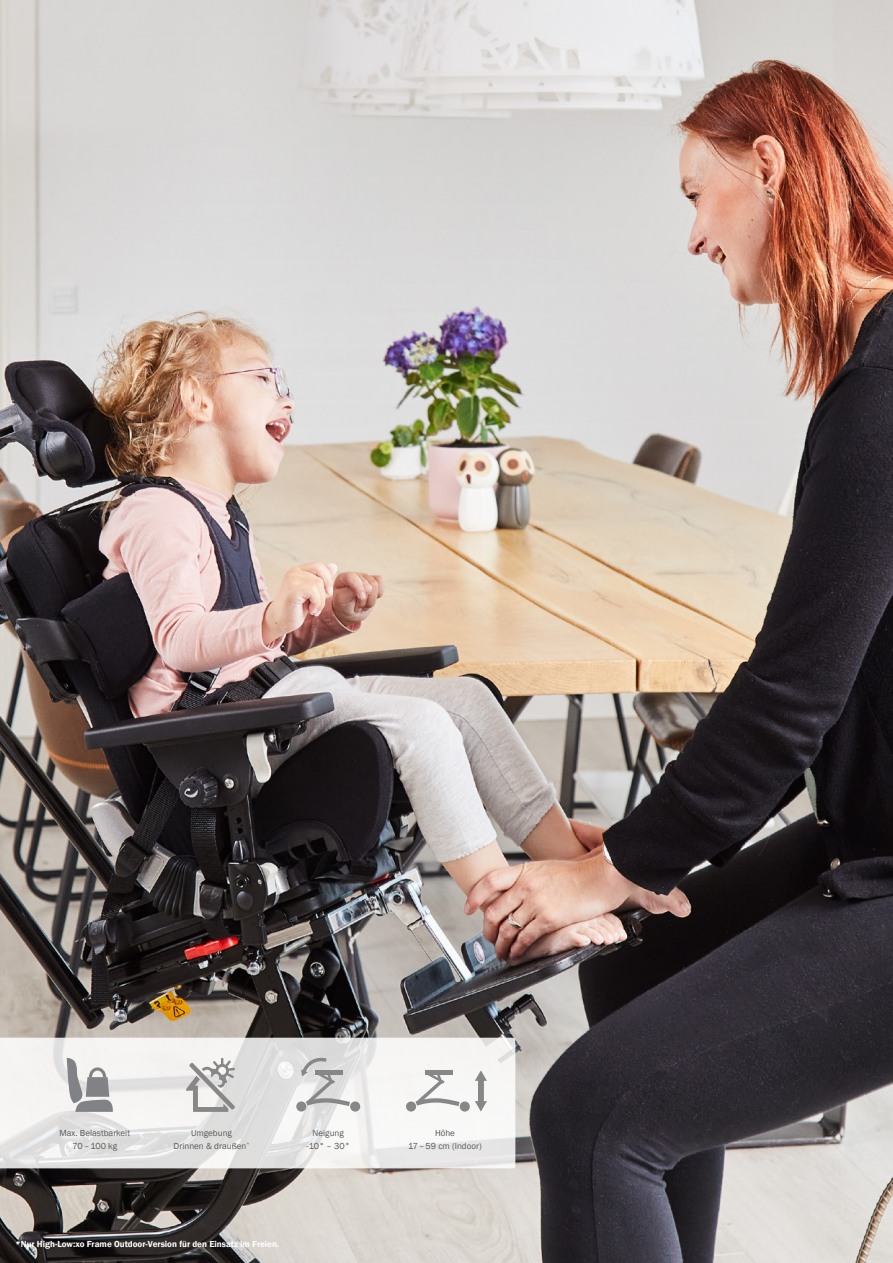
<style>
.page{position:relative;width:893px;height:1263px;background:#fff}
.page>*{position:absolute;margin:0;border:0;box-sizing:border-box;transform-origin:0 0}
.t1{font:9px/12.6px "Franklin Gothic";color:#575756;text-align:center}
.t2{font:600 9px "Franklin Gothic";color:#fff}
.t3{font:5.25px "Franklin Gothic";color:#575756}
</style>
<div class="page">
<img style="left:0;top:0;width:893px;height:1263px">
<svg style="left:0;top:1038px;width:515px;height:130px;fill:#f4f3f1"></svg>
<svg style="left:186px;top:1058px;width:49px;height:54px"></svg>
<svg style="left:67px;top:1058px;width:46px;height:54px"></svg>
<div style="left:406px;top:1101px;width:10px;height:10px;background:#878787;border-radius:50%"></div>
<div style="left:460px;top:1101px;width:10px;height:10px;background:#878787;border-radius:50%"></div>
<div style="left:425px;top:1070px;width:27px;height:5px;background:#878787"></div>
<svg style="left:416px;top:1072px;width:44px;height:34px"></svg>
<svg style="left:475px;top:1070px;width:12px;height:41px"></svg>
<div style="left:296px;top:1101px;width:10px;height:10px;background:#878787;border-radius:50%"></div>
<div style="left:350px;top:1101px;width:10px;height:10px;background:#878787;border-radius:50%"></div>
<svg style="left:301px;top:1057px;width:49px;height:49px;background:#cbcbcb"></svg>
<p class="t1" style="left:174px;top:1127px;width:74px">Umgebung<br>Drinnen &amp; draußen</p>
<p class="t1" style="left:60px;top:1127px;width:72px">Max. Belastbarkeit</p>
<p class="t1" style="left:72px;top:1139px;width:46px">70–100 kg</p>
<p class="t3" style="left:246px;top:1141px;width:5px">*</p>
<p class="t1" style="left:313px;top:1127px;width:33px">Neigung</p>
<p class="t1" style="left:307px;top:1139px;width:45px">-10° – 30°</p>
<p class="t1" style="left:435px;top:1127px;width:22px">Höhe</p>
<p class="t1" style="left:408px;top:1139px;width:75px">17–59 cm (Indoor)</p>
<p class="t2" style="left:16px;top:1238px;width:265px">*Nur High-Low:xo Frame Outdoor-Version für den Einsatz im Freien.</p>
</div>
